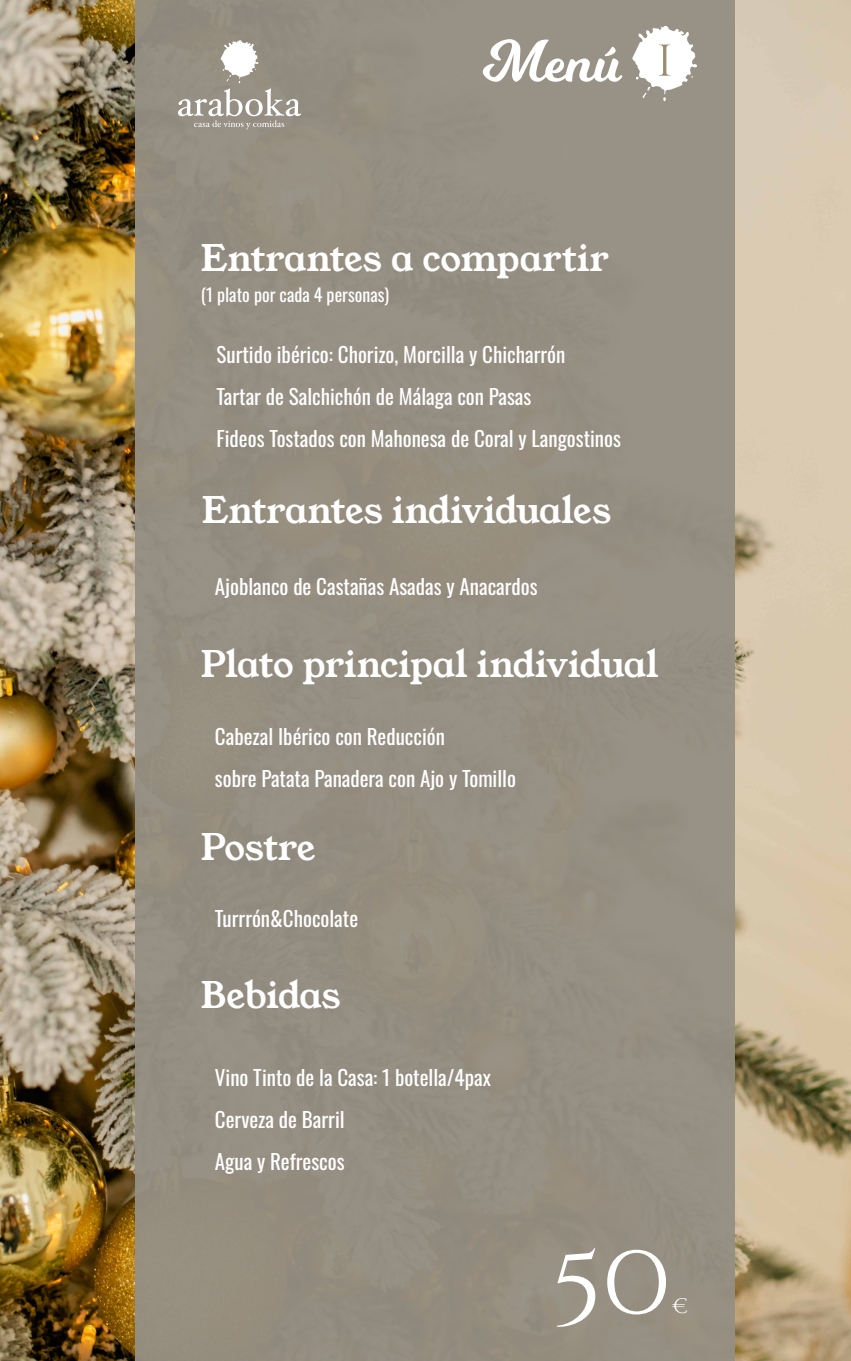
<style>
.page{position:relative;width:851px;height:1361px;background:#fff}
.page>*{position:absolute;margin:0;border:0;box-sizing:border-box;transform-origin:0 0}
.t1{font:103.2px "Cinzel Decorative";color:#fff}
.t2{font:57.9px "Milkshake";color:#fff}
.t3{font:51.9px "Cinzel Decorative";color:#89765a}
.t4{font:36px "Young Serif";letter-spacing:-.01em;color:#fff}
.t5{font:21px/42px "Oswald";color:#fff}
.t6{font:21px "Cinzel Decorative";color:#fff}
.t7{font:18px "Oswald";color:#fff}
</style>
<div class="page">
<img style="left:0;top:0;width:850px;height:1361px">
<div style="left:135px;top:0;width:599px;height:1361px;background:#958f84"></div>
<svg style="left:632px;top:26px;width:65px;height:75px"></svg>
<svg style="left:178px;top:40px;width:123px;height:89px"></svg>
<h2 class="t2" style="left:482px;top:20px;width:140px">Menú</h2>
<h3 class="t3" style="left:655px;top:26px;width:19px">1</h3>
<h3 class="t4" style="left:201px;top:237px;width:409px">Entrantes a compartir</h3>
<p class="t7" style="left:201px;top:278px;width:190px">(1 plato por cada 4 personas)</p>
<p class="t5" style="left:216px;top:331px;width:406px">Surtido ibérico: Chorizo, Morcilla y Chicharrón<br>Tartar de Salchichón de Málaga con Pasas<br>Fideos Tostados con Mahonesa de Coral y Langostinos</p>
<h3 class="t4" style="left:202px;top:490px;width:411px">Entrantes individuales</h3>
<p class="t5" style="left:215px;top:563px;width:324px">Ajoblanco de Castañas Asadas y Anacardos</p>
<h3 class="t4" style="left:201px;top:643px;width:459px">Plato principal individual</h3>
<p class="t5" style="left:215px;top:713px;width:302px">Cabezal Ibérico con Reducción<br>sobre Patata Panadera con Ajo y Tomillo</p>
<h3 class="t4" style="left:201px;top:826px;width:116px">Postre</h3>
<p class="t5" style="left:215px;top:895px;width:145px">Turrrón&amp;Chocolate</p>
<h3 class="t4" style="left:201px;top:975px;width:141px">Bebidas</h3>
<p class="t5" style="left:215px;top:1054px;width:277px">Vino Tinto de la Casa: 1 botella/4pax<br>Cerveza de Barril<br>Agua y Refrescos</p>
<h1 class="t1" style="left:551px;top:1214px;width:121px">50</h1>
<p class="t6" style="left:672px;top:1293px;width:17px">€</p>
</div>
